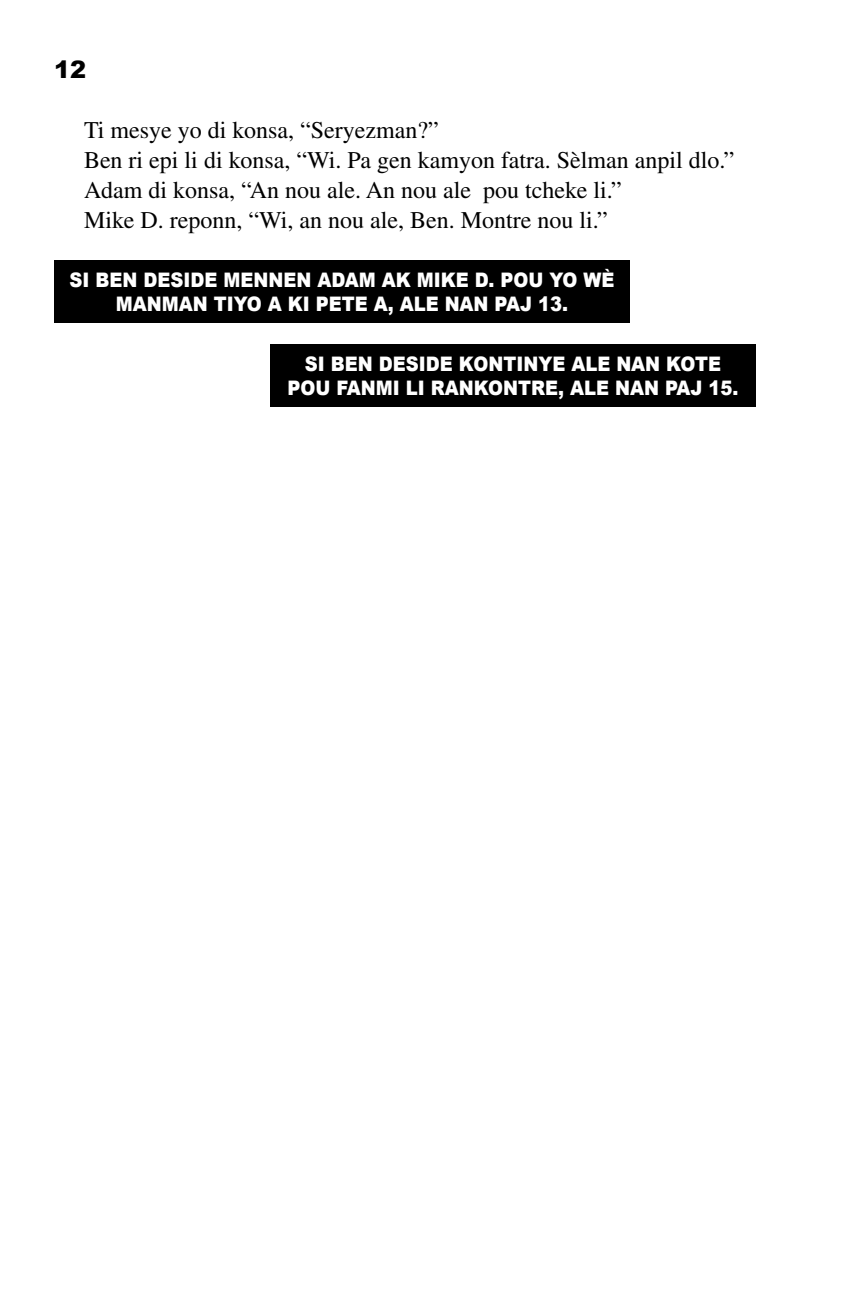
<style>
.page{position:relative;width:864px;height:1296px;background:#fff}
.page>*{position:absolute;margin:0;border:0;box-sizing:border-box;transform-origin:0 0}
.Story_1_Text{font:24px "Times";color:#000}
.t1{font:900 24px "Arial";color:#000}
.Prompt{font:900 20px/24px "Arial";color:#fff;text-align:center;scale:.9 1}
</style>
<div class="page">
<div style="left:54px;top:260px;width:576px;height:63px;background:#000"></div>
<div style="left:270px;top:344px;width:486px;height:63px;background:#000"></div>
<p class="t1" style="left:54px;top:52px;width:34px">12</p>
<p class="Story_1_Text" style="left:84px;top:116px;width:356px">Ti mesye yo di konsa, “Seryezman?”</p>
<p class="Story_1_Text" style="left:84px;top:146px;width:652px">Ben ri epi li di konsa, “Wi. Pa gen kamyon fatra. Sèlman anpil dlo.”</p>
<p class="Story_1_Text" style="left:84px;top:176px;width:539px">Adam di konsa, “An nou ale. An nou ale pou tcheke li.”</p>
<p class="Story_1_Text" style="left:84px;top:206px;width:525px">Mike D. reponn, “Wi, an nou ale, Ben. Montre nou li.”</p>
<p class="Prompt" style="left:70px;top:267px;width:607px">SI BEN DESIDE MENNEN ADAM AK MIKE D. POU YO WÈ<br>MANMAN TIYO A KI PETE A, ALE NAN PAJ 13.</p>
<p class="Prompt" style="left:288px;top:351px;width:503px">SI BEN DESIDE KONTINYE ALE NAN KOTE<br>POU FANMI LI RANKONTRE, ALE NAN PAJ 15.</p>
</div>
